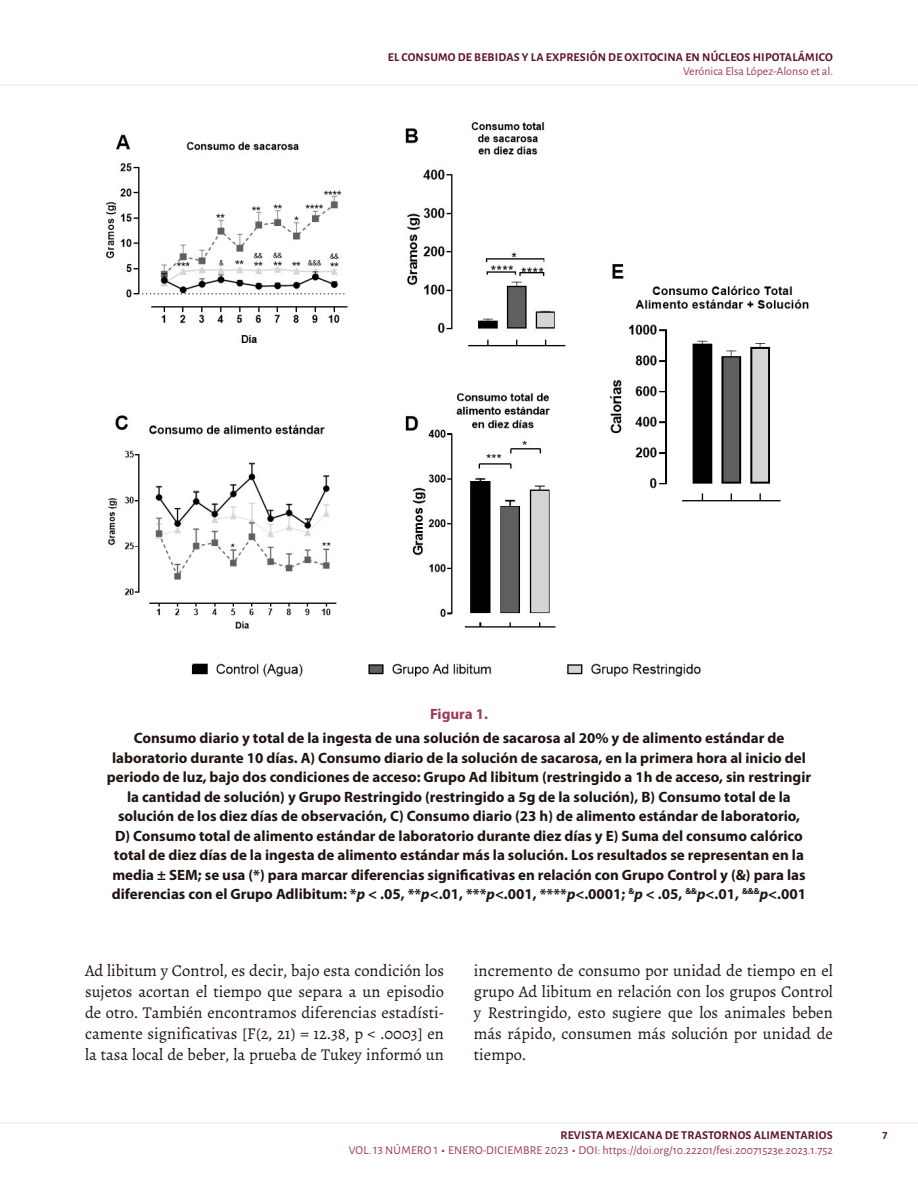
<style>
.page{position:relative;width:918px;height:1188px;background:#fff}
.page>*{position:absolute;margin:0;border:0;box-sizing:border-box;transform-origin:0 0}
.TEXTO_PRIMER{font:16.5px/21px "Alegreya";color:#1f1410;text-align:justify}
.figuras{font:700 15px/19.5px "Myriad Pro";color:#1f1410;text-align:center}
.figuras-2{font:700 15px "Myriad Pro";color:#a03856}
.t1{font:12px "Alegreya Sans";color:#a03856}
.t2{font:700 12px "Alegreya Sans";letter-spacing:.015em;color:#611527}
.t3{font:700 12px "Alegreya Sans";color:#5e1528}
.s1{font-style:italic}
.s2{font-weight:900}
</style>
<div class="page">
<hr style="left:0;top:1122px;width:918px;height:1px;background:#5e1528">
<hr style="left:0;top:85px;width:918px;height:1px;background:#5e1528">
<img style="left:106px;top:122px;width:703px;height:555px">
<p class="t2" style="left:388px;top:48px;width:447px">EL CONSUMO DE BEBIDAS Y LA EXPRESIÓN DE OXITOCINA EN NÚCLEOS HIPOTALÁMICO</p>
<p class="t1" style="left:683px;top:63px;width:152px">Verónica Elsa López-Alonso et al.</p>
<p class="figuras-2" style="left:430px;top:704px;width:59px">Figura 1.</p>
<p class="figuras" style="left:107px;top:728px;width:706px">Consumo diario y total de la ingesta de una solución de sacarosa al 20% y de alimento estándar de laboratorio durante 10 días. A) Consumo diario de la solución de sacarosa, en la primera hora al inicio del periodo de luz, bajo dos condiciones de acceso: Grupo Ad libitum (restringido a 1h de acceso, sin restringir la cantidad de solución) y Grupo Restringido (restringido a 5g de la solución), B) Consumo total de la solución de los diez días de observación, C) Consumo diario (23 h) de alimento estándar de laboratorio,<br>D) Consumo total de alimento estándar de laboratorio durante diez días y E) Suma del consumo calórico total de diez días de la ingesta de alimento estándar más la solución. Los resultados se representan en la media ± SEM; se usa (*) para marcar diferencias significativas en relación con Grupo Control y (&amp;) para las diferencias con el Grupo Adlibitum: *<span class="s1">p</span> &lt; .05, **<span class="s1">p</span>&lt;.01, ***<span class="s1">p</span>&lt;.001, ****<span class="s1">p</span>&lt;.0001; <sup>&amp;</sup><span class="s1">p</span> &lt; .05, <sup>&amp;&amp;</sup><span class="s1">p</span>&lt;.01, <sup>&amp;&amp;&amp;</sup><span class="s1">p</span>&lt;.001</p>
<p class="TEXTO_PRIMER" style="left:85px;top:960px;width:361px">Ad libitum y Control, es decir, bajo esta condición los sujetos acortan el tiempo que separa a un episodio de otro. También encontramos diferencias estadísti&shy;camente significativas [F(2, 21) = 12.38, p &lt; .0003] en la tasa local de beber, la prueba de Tukey informó un</p>
<p class="TEXTO_PRIMER" style="left:474px;top:960px;width:361px">incremento de consumo por unidad de tiempo en el grupo Ad libitum en relación con los grupos Control y Restringido, esto sugiere que los animales beben más rápido, consumen más solución por unidad de tiempo.</p>
<p class="t2" style="left:560px;top:1127px;width:274px">REVISTA MEXICANA DE TRASTORNOS ALIMENTARIOS</p>
<p class="t3" style="left:882px;top:1127px;width:7px">7</p>
<p class="t1" style="left:349px;top:1142px;width:486px">VOL. 13 NÚMERO 1 <span class="s2">·</span> ENERO-DICIEMBRE 2023 <span class="s2">·</span> DOI: https://doi.org/10.22201/fesi.20071523e.2023.1.752</p>
</div>
